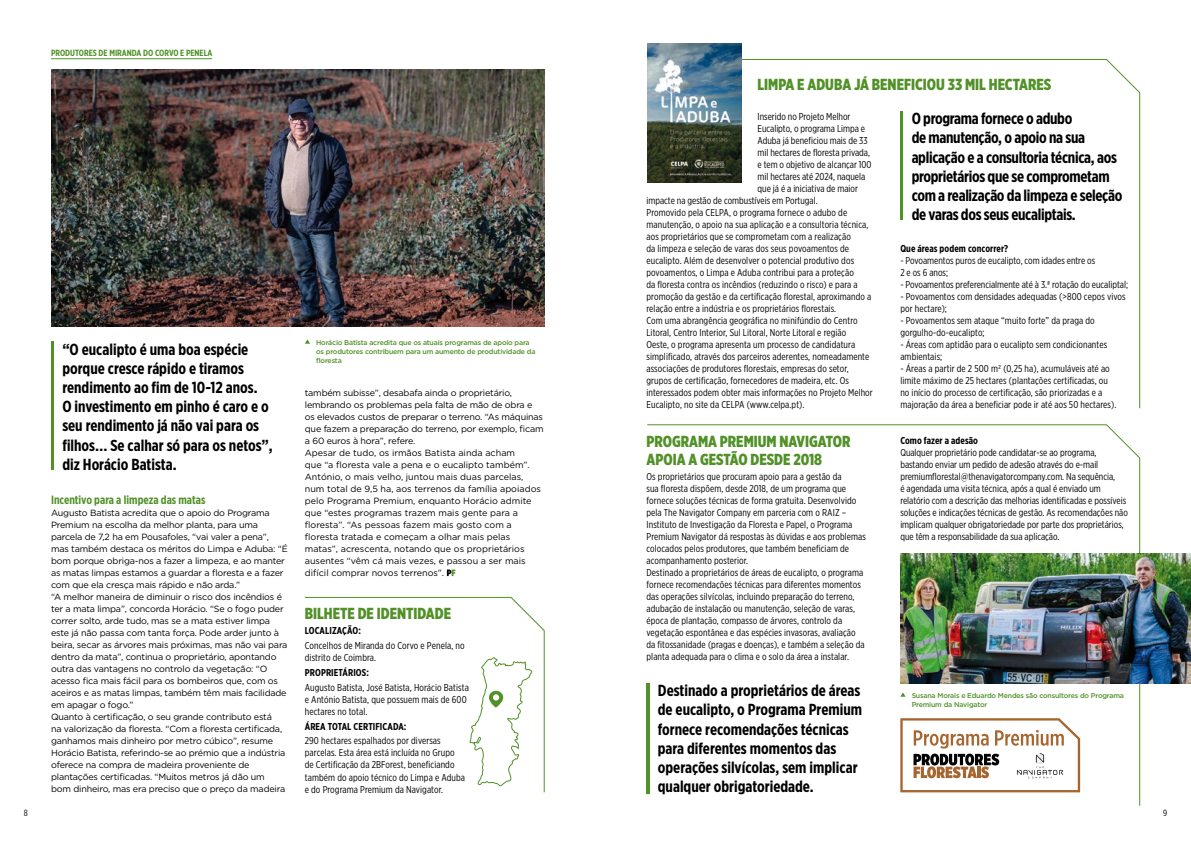
<style>
.page{position:relative;width:1191px;height:842px;background:#fff}
.page>*{position:absolute;margin:0;border:0;box-sizing:border-box;transform-origin:0 0}
.t1{font:700 16px/19.2px "Gotham X Narrow";color:#000}
.t2{font:700 16px/19.2px "Gotham X Narrow";letter-spacing:-.02em;color:#000}
.t3{font:900 16px/18px "Gotham X Narrow";color:#519127}
.t4{font:700 12px "Gotham X Narrow";color:#519127}
.t5{font:10px/12px "Gotham X Narrow";letter-spacing:.01em;color:#000}
.t6{font:700 10px "Gotham X Narrow";letter-spacing:.01em;color:#000}
.t7{font:9px/12px "Gotham";letter-spacing:-.02em;color:#000}
.t8{font:9px/12px "Gotham";color:#000}
.t9{font:700 9px "Gotham X Narrow";color:#519127}
.t10{font:9px "Gotham X Narrow";color:#000}
.t11{font:500 7px/9px "Gotham";letter-spacing:-.025em;color:#519127}
</style>
<div class="page">
<svg style="left:647px;top:59px;width:493px;height:350px"></svg>
<svg style="left:647px;top:424px;width:493px;height:382px"></svg>
<hr style="left:646px;top:683px;width:3px;height:111px;background:#519127">
<img style="left:647px;top:44px;width:95px;height:138px">
<svg style="left:900px;top:718px;width:180px;height:74px"></svg>
<hr style="left:51px;top:58px;width:161px;height:1px;background:#519127">
<img style="left:51px;top:70px;width:493px;height:256px">
<hr style="left:51px;top:342px;width:2px;height:128px;background:#519127">
<svg style="left:305px;top:339px;width:5px;height:5px"></svg>
<svg style="left:900px;top:692px;width:5px;height:5px"></svg>
<svg style="left:304px;top:597px;width:241px;height:196px"></svg>
<svg style="left:447px;top:569px;width:8px;height:7px"></svg>
<img style="left:900px;top:553px;width:291px;height:130px">
<p class="t9" style="left:51px;top:48px;width:163px">PRODUTORES DE MIRANDA DO CORVO E PENELA</p>
<h1 class="t1" style="left:62px;top:339px;width:212px">“O eucalipto é uma boa espécie porque cresce rápido e tiramos rendimento ao fim de 10-12 anos.<br>O investimento em pinho é caro e o seu rendimento já não vai para os filhos… Se calhar só para os netos”, diz Horácio Batista.</h1>
<p class="t11" style="left:316px;top:338px;width:221px">Horácio Batista acredita que os atuais programas de apoio para os produtores contribuem para um aumento de produtividade da floresta</p>
<p class="t8" style="left:305px;top:387px;width:240px">também subisse”, desabafa ainda o proprietário, lembrando os problemas pela falta de mão de obra e os elevados custos de preparar o terreno. “As máquinas que fazem a preparação do terreno, por exemplo, ficam a 60 euros à hora”, refere.<br>Apesar de tudo, os irmãos Batista ainda acham<br>que “a floresta vale a pena e o eucalipto também”.<br>António, o mais velho, juntou mais duas parcelas, num total de 9,5 ha, aos terrenos da família apoiados pelo Programa Premium, enquanto Horácio admite que “estes programas trazem mais gente para a floresta”. “As pessoas fazem mais gosto com a floresta tratada e começam a olhar mais pelas matas”, acrescenta, notando que os proprietários ausentes “vêm cá mais vezes, e passou a ser mais difícil comprar novos terrenos”.</p>
<p class="t4" style="left:51px;top:492px;width:156px">Incentivo para a limpeza das matas</p>
<p class="t7" style="left:51px;top:507px;width:238px">Augusto Batista acredita que o apoio do Programa Premium na escolha da melhor planta, para uma parcela de 7,2 ha em Pousafoles, “vai valer a pena”, mas também destaca os méritos do Limpa e Aduba: “É bom porque obriga-nos a fazer a limpeza, e ao manter as matas limpas estamos a guardar a floresta e a fazer com que ela cresça mais rápido e não arda.”<br>“A melhor maneira de diminuir o risco dos incêndios é ter a mata limpa”, concorda Horácio. “Se o fogo puder correr solto, arde tudo, mas se a mata estiver limpa este já não passa com tanta força. Pode arder junto à beira, secar as árvores mais próximas, mas não vai para dentro da mata”, continua o proprietário, apontando outra das vantagens no controlo da vegetação: “O acesso fica mais fácil para os bombeiros que, com os aceiros e as matas limpas, também têm mais facilidade em apagar o fogo.”<br>Quanto à certificação, o seu grande contributo está<br>na valorização da floresta. “Com a floresta certificada, ganhamos mais dinheiro por metro cúbico”, resume Horácio Batista, referindo-se ao prémio que a indústria oferece na compra de madeira proveniente de plantações certificadas. “Muitos metros já dão um<br>bom dinheiro, mas era preciso que o preço da madeira</p>
<h1 class="t3" style="left:305px;top:605px;width:148px">BILHETE DE IDENTIDADE</h1>
<p class="t6" style="left:305px;top:625px;width:58px">LOCALIZAÇÃO:</p>
<p class="t5" style="left:305px;top:639px;width:161px">Concelhos de Miranda do Corvo e Penela, no distrito de Coimbra.</p>
<p class="t6" style="left:305px;top:666px;width:66px">PROPRIETÁRIOS:</p>
<p class="t5" style="left:305px;top:681px;width:165px">Augusto Batista, José Batista, Horácio Batista e António Batista, que possuem mais de 600 hectares no total.</p>
<p class="t6" style="left:305px;top:720px;width:103px">ÁREA TOTAL CERTIFICADA:</p>
<p class="t5" style="left:305px;top:735px;width:162px">290 hectares espalhados por diversas parcelas. Esta área está incluída no Grupo de Certificação da 2BForest, beneficiando também do apoio técnico do Limpa e Aduba e do Programa Premium da Navigator.</p>
<h1 class="t3" style="left:757px;top:75px;width:295px">LIMPA E ADUBA JÁ BENEFICIOU 33 MIL HECTARES</h1>
<p class="t5" style="left:757px;top:110px;width:94px">Inserido no Projeto Melhor</p>
<p class="t5" style="left:757px;top:122px;width:109px">Eucalipto, o programa Limpa e</p>
<p class="t5" style="left:757px;top:134px;width:112px">Aduba já beneficiou mais de 33</p>
<p class="t5" style="left:757px;top:146px;width:114px">mil hectares de floresta privada,</p>
<p class="t5" style="left:757px;top:158px;width:116px">e tem o objetivo de alcançar 100</p>
<p class="t5" style="left:757px;top:170px;width:109px">mil hectares até 2024, naquela</p>
<p class="t5" style="left:757px;top:182px;width:102px">que já é a iniciativa de maior</p>
<p class="t5" style="left:646px;top:194px;width:173px">impacte na gestão de combustíveis em Portugal.</p>
<p class="t5" style="left:646px;top:206px;width:202px">Promovido pela CELPA, o programa fornece o adubo de</p>
<p class="t5" style="left:646px;top:218px;width:223px">manutenção, o apoio na sua aplicação e a consultoria técnica,</p>
<p class="t5" style="left:646px;top:230px;width:206px">aos proprietários que se comprometam com a realização</p>
<p class="t5" style="left:646px;top:242px;width:204px">da limpeza e seleção de varas dos seus povoamentos de</p>
<p class="t5" style="left:646px;top:254px;width:209px">eucalipto. Além de desenvolver o potencial produtivo dos</p>
<p class="t5" style="left:646px;top:266px;width:209px">povoamentos, o Limpa e Aduba contribui para a proteção</p>
<p class="t5" style="left:646px;top:278px;width:213px">da floresta contra os incêndios (reduzindo o risco) e para a</p>
<p class="t5" style="left:646px;top:290px;width:226px">promoção da gestão e da certificação florestal, aproximando a</p>
<p class="t5" style="left:646px;top:302px;width:191px">relação entre a indústria e os proprietários florestais.</p>
<p class="t5" style="left:646px;top:314px;width:213px">Com uma abrangência geográfica no minifúndio do Centro</p>
<p class="t5" style="left:646px;top:326px;width:201px">Litoral, Centro Interior, Sul Litoral, Norte Litoral e região</p>
<p class="t5" style="left:646px;top:338px;width:210px">Oeste, o programa apresenta um processo de candidatura</p>
<p class="t5" style="left:646px;top:350px;width:224px">simplificado, através dos parceiros aderentes, nomeadamente</p>
<p class="t5" style="left:646px;top:362px;width:204px">associações de produtores florestais, empresas do setor,</p>
<p class="t5" style="left:646px;top:374px;width:204px">grupos de certificação, fornecedores de madeira, etc. Os</p>
<p class="t5" style="left:646px;top:386px;width:228px">interessados podem obter mais informações no Projeto Melhor</p>
<p class="t5" style="left:646px;top:398px;width:159px">Eucalipto, no site da CELPA (www.celpa.pt).</p>
<h1 class="t3" style="left:646px;top:432px;width:205px">PROGRAMA PREMIUM NAVIGATOR<br>APOIA A GESTÃO DESDE 2018</h1>
<p class="t5" style="left:646px;top:470px;width:221px">Os proprietários que procuram apoio para a gestão da<br>sua floresta dispõem, desde 2018, de um programa que fornece soluções técnicas de forma gratuita. Desenvolvido pela The Navigator Company em parceria com o RAIZ – Instituto de Investigação da Floresta e Papel, o Programa Premium Navigator dá respostas às dúvidas e aos problemas colocados pelos produtores, que também beneficiam de acompanhamento posterior.<br>Destinado a proprietários de áreas de eucalipto, o programa fornece recomendações técnicas para diferentes momentos das operações silvícolas, incluindo preparação do terreno, adubação de instalação ou manutenção, seleção de varas, época de plantação, compasso de árvores, controlo da vegetação espontânea e das espécies invasoras, avaliação da fitossanidade (pragas e doenças), e também a seleção da planta adequada para o clima e o solo da área a instalar.</p>
<h1 class="t1" style="left:658px;top:681px;width:206px">Destinado a proprietários de áreas de eucalipto, o Programa Premium fornece recomendações técnicas para diferentes momentos das operações silvícolas, sem implicar qualquer obrigatoriedade.</h1>
<h1 class="t2" style="left:911px;top:109px;width:212px">O programa fornece o adubo<br>de manutenção, o apoio na sua aplicação e a consultoria técnica, aos proprietários que se comprometam com a realização da limpeza e seleção de varas dos seus eucaliptais.</h1>
<p class="t6" style="left:900px;top:242px;width:109px">Que áreas podem concorrer?</p>
<p class="t5" style="left:900px;top:254px;width:196px">- Povoamentos puros de eucalipto, com idades entre os<br>2 e os 6 anos;</p>
<p class="t5" style="left:900px;top:278px;width:229px">- Povoamentos preferencialmente até à 3.ª rotação do eucaliptal;</p>
<p class="t5" style="left:900px;top:290px;width:227px">- Povoamentos com densidades adequadas (&gt;800 cepos vivos por hectare);</p>
<p class="t5" style="left:900px;top:314px;width:196px">- Povoamentos sem ataque “muito forte” da praga do gorgulho-do-eucalipto;</p>
<p class="t5" style="left:900px;top:338px;width:208px">- Áreas com aptidão para o eucalipto sem condicionantes ambientais;</p>
<p class="t5" style="left:900px;top:362px;width:217px">- Áreas a partir de 2 500 m2 (0,25 ha), acumuláveis até ao limite máximo de 25 hectares (plantações certificadas, ou no início do processo de certificação, são priorizadas e a majoração da área a beneficiar pode ir até aos 50 hectares).</p>
<p class="t6" style="left:900px;top:434px;width:79px">Como fazer a adesão</p>
<p class="t5" style="left:900px;top:446px;width:229px">Qualquer proprietário pode candidatar-se ao programa, bastando enviar um pedido de adesão através do e-mail premiumflorestal@thenavigatorcompany.com. Na sequência,<br>é agendada uma visita técnica, após a qual é enviado um relatório com a descrição das melhorias identificadas e possíveis soluções e indicações técnicas de gestão. As recomendações não implicam qualquer obrigatoriedade por parte dos proprietários, que têm a responsabilidade da sua aplicação.</p>
<p class="t11" style="left:911px;top:691px;width:214px">Susana Morais e Eduardo Mendes são consultores do Programa<br>Premium da Navigator</p>
<p class="t10" style="left:24px;top:807px;width:6px">8</p>
<p class="t10" style="left:1163px;top:807px;width:6px">9</p>
</div>
